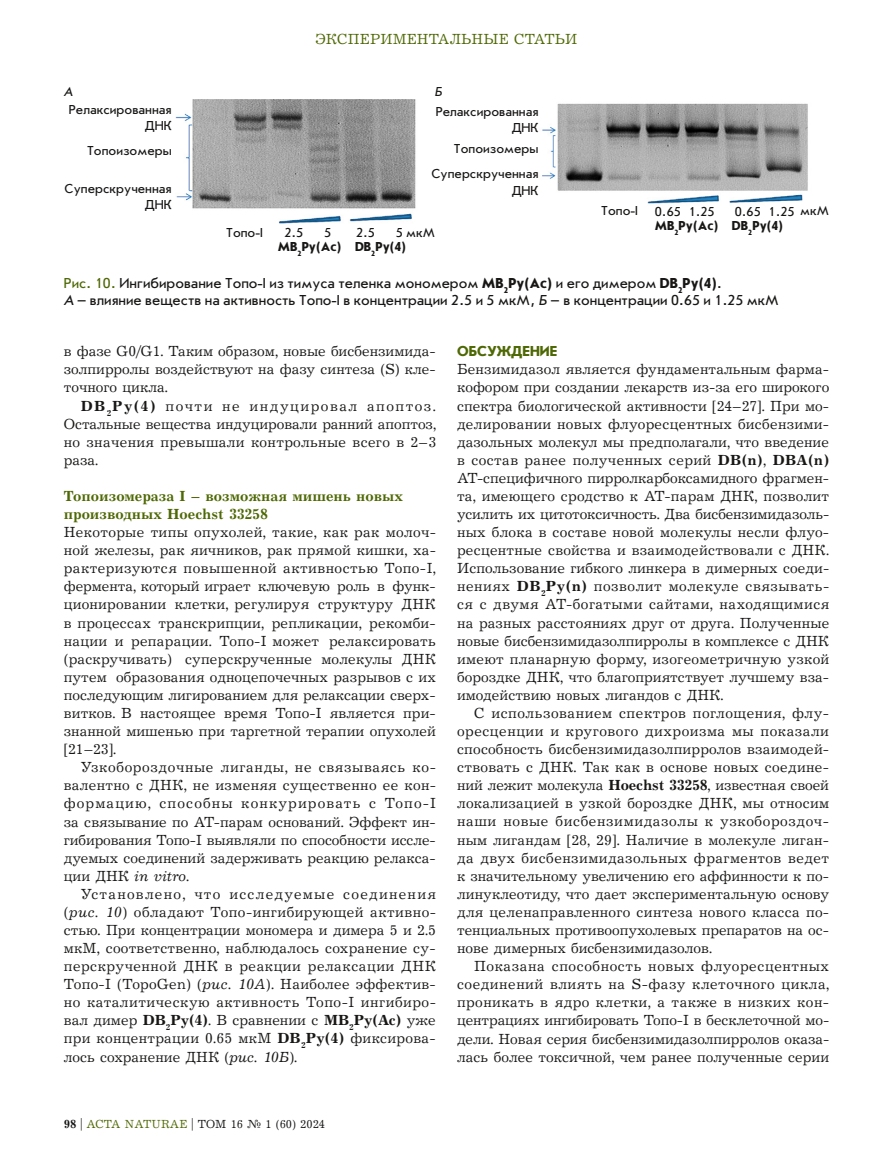
<style>
.page{position:relative;width:893px;height:1170px;background:#fff}
.page>*{position:absolute;margin:0;border:0;box-sizing:border-box;transform-origin:0 0}
.t1{font:15px/18px "Journal";color:#181716;text-align:justify}
.t2{font:15px/16.5px "Journal Sans C";color:#181716}
.t3{font:700 15px/18.1px "Journal";color:#4e6804}
.t4{font:15px "Journal";letter-spacing:.01em;color:#4e6804}
.t5{font:700 15px "Journal Sans C";color:#4e6804}
.t6{font:13.5px/16.5px "Journal Sans C";color:#181716;text-align:right}
.t7{font:700 13.5px "Journal Sans C";color:#181716}
.t8{font:italic 13.5px "Journal Sans C";color:#181716}
.t9{font:12px "Journal";letter-spacing:.005em;color:#181716}
.s1{color:#4e6804}
.s2{font-weight:700}
.s3{font-style:italic}
</style>
<div class="page">
<img style="left:175px;top:99px;width:241px;height:125px">
<img style="left:542px;top:103px;width:266px;height:101px">
<p class="t4" style="left:316px;top:30px;width:263px">ЭКСПЕРИМЕНТАЛЬНЫЕ СТАТЬИ</p>
<p class="t8" style="left:64px;top:84px;width:10px">А</p>
<p class="t8" style="left:435px;top:84px;width:9px">Б</p>
<p class="t6" style="left:69px;top:101px;width:104px">Релаксированная<br>ДНК</p>
<p class="t6" style="left:87px;top:143px;width:86px">Топоизомеры</p>
<p class="t6" style="left:65px;top:180px;width:109px">Суперскрученная<br>ДНК</p>
<p class="t6" style="left:226px;top:225px;width:38px">Топо-I</p>
<p class="t6" style="left:284px;top:225px;width:20px">2.5</p>
<p class="t6" style="left:324px;top:225px;width:9px">5</p>
<p class="t6" style="left:436px;top:104px;width:104px">Релаксированная<br>ДНК</p>
<p class="t6" style="left:431px;top:137px;width:109px;line-height:25px">Топоизомеры<br>Суперскрученная</p>
<p class="t6" style="left:512px;top:182px;width:28px">ДНК</p>
<p class="t6" style="left:356px;top:225px;width:20px">2.5</p>
<p class="t6" style="left:396px;top:224px;width:41px">5 мкМ</p>
<p class="t7" style="left:278px;top:240px;width:130px">MB<sub>2</sub>Py(Ac) DB<sub>2</sub>Py(4)</p>
<p class="t6" style="left:601px;top:203px;width:38px">Топо-I</p>
<p class="t6" style="left:655px;top:203px;width:61px">0.65 1.25</p>
<p class="t6" style="left:735px;top:203px;width:96px">0.65 1.25 мкМ</p>
<p class="t7" style="left:655px;top:218px;width:130px">MB<sub>2</sub>Py(Ac) DB<sub>2</sub>Py(4)</p>
<p class="t2" style="left:64px;top:275px;width:717px"><span class="s1">Рис. 10.</span> Ингибирование Топо-I из тимуса теленка мономером <span class="s2">MB</span><sub>2</sub><span class="s2">Py(Ac)</span> и его димером <span class="s2">DB</span><sub>2</sub><span class="s2">Py(4)</span>.<br><span class="s3">A</span> – влияние веществ на активность Топо-I в концентрации 2.5 и 5 мкМ, <span class="s3">Б</span> – в концентрации 0.65 и 1.25 мкМ</p>
<p class="t1" style="left:64px;top:343px;width:374px">в фазе G0/G1. Таким образом, новые бисбензимида&shy;золпирролы воздействуют на фазу синтеза (S) кле&shy;точного цикла.</p>
<p class="t1" style="left:64px;top:397px;width:374px;text-indent:17px"><span class="s2">DB</span><sub>2</sub><span class="s2">Py(4)</span> почти не индуцировал апоптоз.<br>Остальные вещества индуцировали ранний апоптоз, но значения превышали контрольные всего в 2–3 раза.</p>
<p class="t3" style="left:64px;top:487px;width:341px">Топоизомераза I – возможная мишень новых производных Hoechst 33258</p>
<p class="t1" style="left:64px;top:523px;width:374px">Некоторые типы опухолей, такие, как рак молоч&shy;ной железы, рак яичников, рак прямой кишки, ха&shy;рактеризуются повышенной активностью Топо-I, фермента, который играет ключевую роль в функ&shy;ционировании клетки, регулируя структуру ДНК в процессах транскрипции, репликации, рекомби&shy;нации и репарации. Топо-I может релаксировать (раскручивать) суперскрученные молекулы ДНК путем образования одноцепочечных разрывов с их последующим лигированием для релаксации сверх&shy;витков. В настоящее время Топо-I является при&shy;знанной мишенью при таргетной терапии опухолей [21–23].</p>
<p class="t1" style="left:64px;top:759px;width:374px;text-indent:17px">Узкобороздочные лиганды, не связываясь ко&shy;валентно с ДНК, не изменяя существенно ее кон&shy;формацию, способны конкурировать с Топо-I за связывание по АТ-парам оснований. Эффект ин&shy;гибирования Топо-I выявляли по способности иссле&shy;дуемых соединений задерживать реакцию релакса&shy;ции ДНК <span class="s3">in vitro</span>.</p>
<p class="t1" style="left:64px;top:885px;width:374px;text-indent:17px">Установлено, что исследуемые соединения (<span class="s3">рис. 10</span>) обладают Топо-ингибирующей активно&shy;стью. При концентрации мономера и димера 5 и 2.5 мкМ, соответственно, наблюдалось сохранение су&shy;перскрученной ДНК в реакции релаксации ДНК Топо-I (TopoGen) (<span class="s3">рис. 10А</span>). Наиболее эффектив&shy;но каталитическую активность Топо-I ингибиро&shy;вал димер <span class="s2">DB</span><sub>2</sub><span class="s2">Py(4)</span>. В сравнении с <span class="s2">MB</span><sub>2</sub><span class="s2">Py(Ac)</span> уже при концентрации 0.65 мкМ <span class="s2">DB</span><sub>2</sub><span class="s2">Py(4)</span> фиксирова&shy;лось сохранение ДНК (<span class="s3">рис. 10Б</span>).</p>
<p class="t9" style="left:64px;top:1116px;width:263px"><span class="s2">98</span> | <span class="s1">ACTA NATURAE</span> | ТОМ 16 № 1 (60) 2024</p>
<p class="t5" style="left:457px;top:343px;width:102px">ОБСУЖДЕНИЕ</p>
<p class="t1" style="left:457px;top:361px;width:374px">Бензимидазол является фундаментальным фарма&shy;кофором при создании лекарств из-за его широкого спектра биологической активности [24–27]. При мо&shy;делировании новых флуоресцентных бисбензими&shy;дазольных молекул мы предполагали, что введение в состав ранее полученных серий <span class="s2">DB(n)</span>, <span class="s2">DBA(n)<br></span>АТ-специфичного пирролкарбоксамидного фрагмен&shy;та, имеющего сродство к АТ-парам ДНК, позволит усилить их цитотоксичность. Два бисбензимидазоль&shy;ных блока в составе новой молекулы несли флуо&shy;ресцентные свойства и взаимодействовали с ДНК.<br>Использование гибкого линкера в димерных соеди&shy;нениях <span class="s2">DB</span><sub>2</sub><span class="s2">Py(n)</span> позволит молекуле связывать&shy;ся с двумя АТ-богатыми сайтами, находящимися на разных расстояниях друг от друга. Полученные новые бисбензимидазолпирролы в комплексе с ДНК имеют планарную форму, изогеометричную узкой бороздке ДНК, что благоприятствует лучшему вза&shy;имодействию новых лигандов с ДНК.</p>
<p class="t1" style="left:457px;top:704px;width:374px;text-indent:17px">С использованием спектров поглощения, флу&shy;оресценции и кругового дихроизма мы показали способность бисбензимидазолпирролов взаимодей&shy;ствовать с ДНК. Так как в основе новых соедине&shy;ний лежит молекула <span class="s2">Hoechst 33258</span>, известная своей локализацией в узкой бороздке ДНК, мы относим наши новые бисбензимидазолы к узкобороздоч&shy;ным лигандам [28, 29]. Наличие в молекуле лиган&shy;да двух бисбензимидазольных фрагментов ведет к значительному увеличению его аффинности к по&shy;линуклеотиду, что дает экспериментальную основу для целенаправленного синтеза нового класса по&shy;тенциальных противоопухолевых препаратов на ос&shy;нове димерных бисбензимидазолов.</p>
<p class="t1" style="left:457px;top:957px;width:374px;text-indent:17px">Показана способность новых флуоресцентных соединений влиять на S-фазу клеточного цикла, проникать в ядро клетки, а также в низких кон&shy;центрациях ингибировать Топо-I в бесклеточной мо&shy;дели. Новая серия бисбензимидазолпирролов оказа&shy;лась более токсичной, чем ранее полученные серии</p>
</div>
